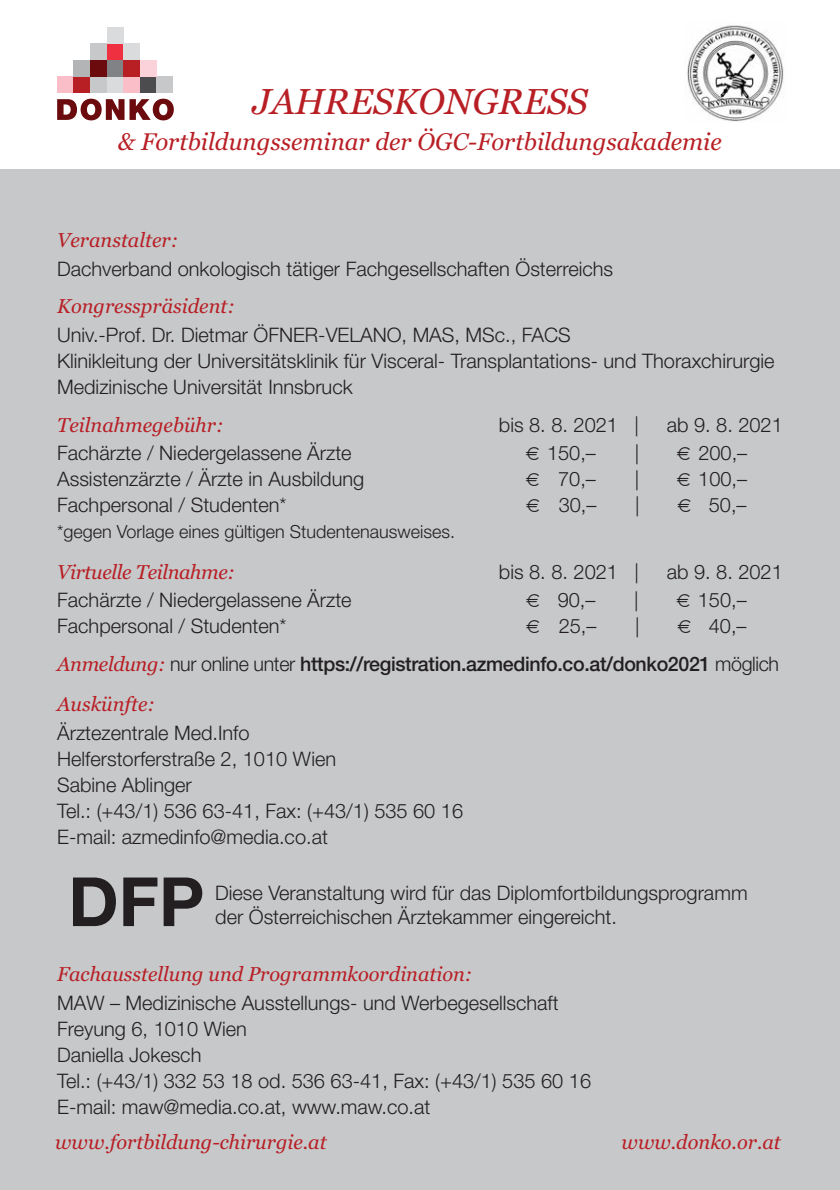
<style>
.page{position:relative;width:840px;height:1190px;background:#fff}
.page>*{position:absolute;margin:0;border:0;box-sizing:border-box;transform-origin:0 0}
.t1{font:700 68px "Helvetica Neue";color:#231f20}
.t2{font:italic 36px "Georgia";color:#b81f25}
.t3{font:italic 24px "Georgia";color:#b81f25}
.t4{font:300 20px/26px "Helvetica Neue";color:#231f20}
.t5{font:italic 20px "Georgia";color:#b81f25}
.t6{font:500 20px/37.4px "Helvetica Neue";letter-spacing:-.02em;color:#231f20}
.t7{font:italic 20px "Georgia";letter-spacing:-.02em;color:#b81f25}
.t8{font:300 18px "Helvetica Neue";color:#231f20}
.s1{font-weight:300}
.s2{font-family:"Georgia";font-weight:400;font-style:italic;color:#b81f25}
</style>
<div class="page">
<div style="left:0;top:170px;width:840px;height:1020px;background:#c6c8ca"></div>
<svg style="left:57px;top:99px;width:117px;height:21px"></svg>
<div style="left:57px;top:76px;width:17px;height:17px;background:#f9bec7"></div>
<div style="left:74px;top:76px;width:16px;height:17px;background:#b81f25"></div>
<div style="left:90px;top:76px;width:17px;height:17px;background:#c6c8ca"></div>
<div style="left:107px;top:76px;width:16px;height:17px;background:#d9dbdc"></div>
<div style="left:123px;top:76px;width:17px;height:17px;background:#f9bec7"></div>
<div style="left:140px;top:76px;width:16px;height:17px;background:#4c4c4e"></div>
<div style="left:156px;top:76px;width:17px;height:17px;background:#c6c8ca"></div>
<div style="left:74px;top:60px;width:16px;height:16px;background:#b2b4b6"></div>
<div style="left:90px;top:60px;width:17px;height:16px;background:#6b0b0d"></div>
<div style="left:107px;top:60px;width:16px;height:16px;background:#808285"></div>
<div style="left:123px;top:60px;width:17px;height:16px;background:#b81f25"></div>
<div style="left:140px;top:60px;width:16px;height:16px;background:#fbd2d9"></div>
<div style="left:90px;top:43px;width:17px;height:17px;background:#c6c8ca"></div>
<div style="left:107px;top:43px;width:16px;height:17px;background:#ee3041"></div>
<div style="left:123px;top:43px;width:17px;height:17px;background:#d9dbdc"></div>
<div style="left:107px;top:27px;width:16px;height:16px;background:#d9dbdc"></div>
<img style="left:687px;top:25px;width:98px;height:97px">
<h2 class="t2" style="left:252px;top:87px;width:337px">JAHRESKONGRESS</h2>
<p class="t3" style="left:118px;top:131px;width:605px">&amp; Fortbildungsseminar der ÖGC-Fortbildungsakademie</p>
<p class="t5" style="left:57px;top:232px;width:123px">Veranstalter:</p>
<p class="t4" style="left:57px;top:258px;width:558px">Dachverband onkologisch tätiger Fachgesellschaften Österreichs</p>
<p class="t5" style="left:57px;top:298px;width:179px">Kongresspräsident:</p>
<p class="t4" style="left:57px;top:324px;width:719px">Univ.-Prof. Dr. Dietmar ÖFNER-VELANO, MAS, MSc., FACS<br>Klinikleitung der Universitätsklinik für Visceral- Transplantations- und Thoraxchirurgie<br>Medizinische Universität Innsbruck</p>
<p class="t5" style="left:57px;top:417px;width:168px">Teilnahmegebühr:</p>
<p class="t4" style="left:499px;top:413px;width:142px">bis 8. 8. 2021 |</p>
<p class="t4" style="left:667px;top:413px;width:118px">ab 9. 8. 2021</p>
<p class="t4" style="left:57px;top:442px;width:296px">Fachärzte / Niedergelassene Ärzte</p>
<p class="t4" style="left:547px;top:442px;width:50px">150,–</p>
<p class="t4" style="left:635px;top:442px;width:6px">|</p>
<p class="t4" style="left:698px;top:442px;width:50px">200,–</p>
<p class="t4" style="left:57px;top:468px;width:309px">Assistenzärzte / Ärzte in Ausbildung</p>
<p class="t4" style="left:558px;top:468px;width:39px">70,–</p>
<p class="t4" style="left:635px;top:468px;width:6px">|</p>
<p class="t4" style="left:698px;top:468px;width:50px">100,–</p>
<p class="t4" style="left:57px;top:494px;width:231px">Fachpersonal / Studenten*</p>
<p class="t4" style="left:559px;top:494px;width:39px">30,–</p>
<p class="t4" style="left:635px;top:494px;width:6px">|</p>
<p class="t4" style="left:709px;top:494px;width:39px">50,–</p>
<p class="t8" style="left:57px;top:526px;width:399px">*gegen Vorlage eines gültigen Studentenausweises.</p>
<p class="t7" style="left:57px;top:564px;width:180px">Virtuelle Teilnahme:</p>
<p class="t4" style="left:499px;top:560px;width:142px">bis 8. 8. 2021 |</p>
<p class="t4" style="left:667px;top:560px;width:118px">ab 9. 8. 2021</p>
<p class="t4" style="left:57px;top:589px;width:296px">Fachärzte / Niedergelassene Ärzte</p>
<p class="t4" style="left:558px;top:589px;width:39px">90,–</p>
<p class="t4" style="left:634px;top:589px;width:6px">|</p>
<p class="t4" style="left:698px;top:589px;width:50px">150,–</p>
<p class="t4" style="left:57px;top:615px;width:231px">Fachpersonal / Studenten*</p>
<p class="t4" style="left:559px;top:615px;width:39px">25,–</p>
<p class="t4" style="left:635px;top:615px;width:6px">|</p>
<p class="t6" style="left:57px;top:610px;width:723px;text-indent:652px"><span class="s1">40,–<br></span><span class="s2">Anmeldung:</span> <span class="s1">nur online unter</span> https://registration.azmedinfo.co.at/donko2021 <span class="s1">möglich</span></p>
<p class="t5" style="left:57px;top:696px;width:100px">Auskünfte:</p>
<p class="t4" style="left:57px;top:722px;width:407px">Ärztezentrale Med.Info<br>Helferstorferstraße 2, 1010 Wien<br>Sabine Ablinger<br>Tel.: (+43/1) 536 63-41, Fax: (+43/1) 535 60 16<br>E-mail: azmedinfo@media.co.at</p>
<h1 class="t1" style="left:68px;top:878px;width:137px">DFP</h1>
<p class="t4" style="left:215px;top:882px;width:534px">Diese Veranstaltung wird für das Diplomfortbildungsprogramm</p>
<p class="t4" style="left:215px;top:906px;width:403px">der Österreichischen Ärztekammer eingereicht.</p>
<p class="t5" style="left:57px;top:966px;width:417px">Fachausstellung und Programmkoordination:</p>
<p class="t4" style="left:57px;top:991px;width:535px">MAW – Medizinische Ausstellungs- und Werbegesellschaft Freyung 6, 1010 Wien<br>Daniella Jokesch<br>Tel.: (+43/1) 332 53 18 od. 536 63-41, Fax: (+43/1) 535 60 16<br>E-mail: maw@media.co.at, www.maw.co.at</p>
<p class="t5" style="left:55px;top:1134px;width:273px">www.fortbildung-chirurgie.at</p>
<p class="t5" style="left:622px;top:1134px;width:161px">www.donko.or.at</p>
</div>
